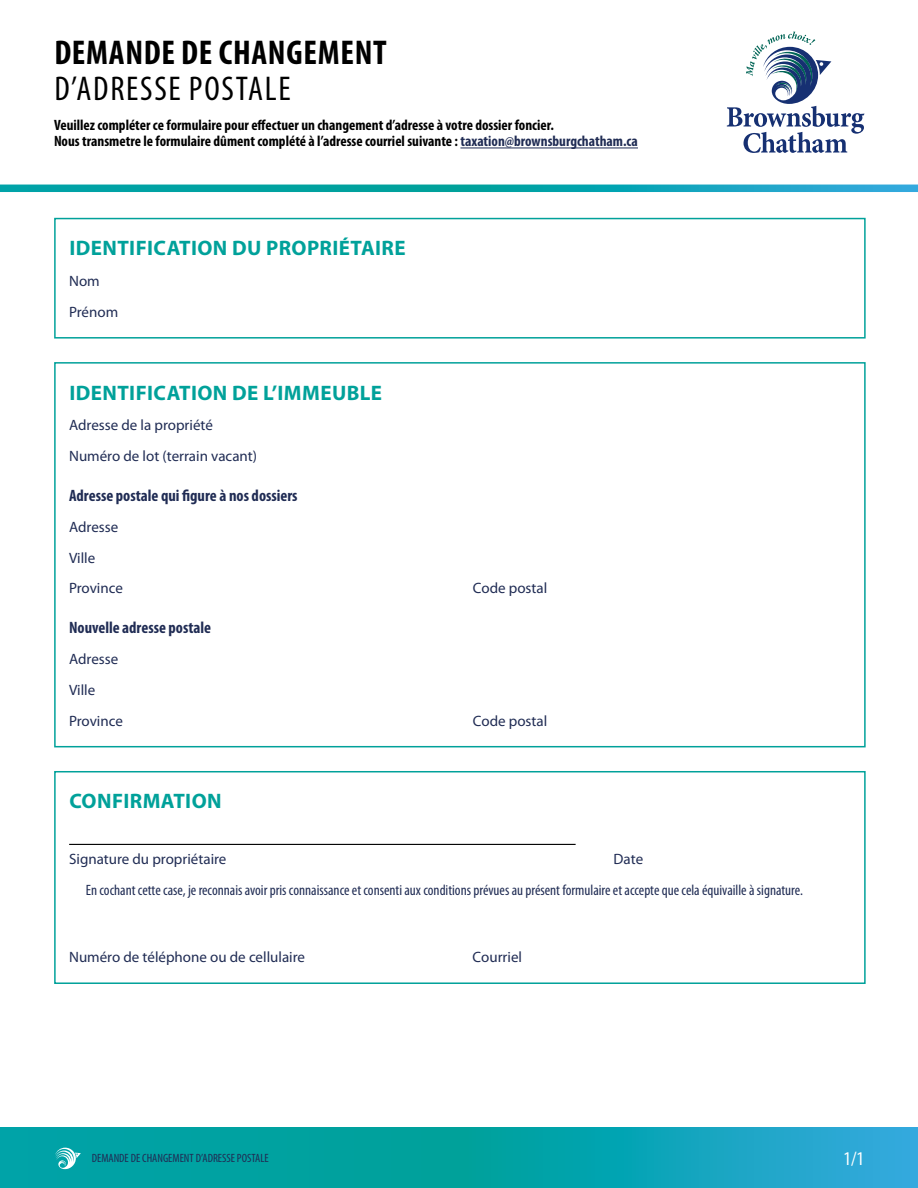
<style>
.page{position:relative;width:918px;height:1188px;background:#fff}
.page>*{position:absolute;margin:0;border:0;box-sizing:border-box;transform-origin:0 0}
.TITRE_FORMULAIRE{font:700 condensed 34.5px/36px "Myriad Pro";letter-spacing:.02em;color:#000}
.Sous-Titre{font:700 21px "Myriad Pro";letter-spacing:.02em;color:#00a19a}
.t1{font:condensed 19.5px "Myriad Pro";color:#fff}
.Texte_de_base{font:700 condensed 16.5px "Myriad Pro";color:#202c54}
.Texte_de_base-2{font:15px "Myriad Pro";color:#202c54}
.TITRE_-_Description{font:700 condensed 15px/16.5px "Myriad Pro";color:#000}
.Texte_de_base_-_Petit{font:condensed 15px "Myriad Pro";color:#202c54}
.t2{font:condensed 12px "Myriad Pro";color:#202c54}
.s1{font-weight:400}
.s2{color:#202c54}
</style>
<div class="page">
<svg style="left:0;top:1128px;width:918px;height:60px;background:#0aa3af"></svg>
<svg style="left:54px;top:1146px;width:27px;height:23px"></svg>
<hr style="left:460px;top:148px;width:178px;height:1px;background:#202c54">
<svg style="left:0;top:185px;width:918px;height:7px;background:#0aa3af"></svg>
<svg style="left:727px;top:32px;width:137px;height:121px"></svg>
<div style="left:54px;top:771px;width:812px;height:213px;border:2px solid #00a19a"></div>
<div style="left:54px;top:218px;width:812px;height:121px;border:2px solid #00a19a"></div>
<div style="left:54px;top:362px;width:812px;height:385px;border:2px solid #00a19a"></div>
<hr style="left:69px;top:844px;width:507px;height:1px;background:#000">
<p class="TITRE_FORMULAIRE" style="left:54px;top:34px;width:334px">DEMANDE DE CHANGEMENT<br><span class="s1">D’ADRESSE POSTALE</span></p>
<p class="TITRE_-_Description" style="left:54px;top:116px;width:585px">Veuillez compléter ce formulaire pour effectuer un changement d’adresse à votre dossier foncier.<br>Nous transmetre le formulaire dûment complété à l’adresse courriel suivante : <span class="s2">taxation@brownsburgchatham.ca</span></p>
<p class="Sous-Titre" style="left:69px;top:235px;width:338px">IDENTIFICATION DU PROPRIÉTAIRE</p>
<p class="Texte_de_base-2" style="left:69px;top:272px;width:32px">Nom</p>
<p class="Texte_de_base-2" style="left:69px;top:303px;width:51px">Prénom</p>
<p class="Sous-Titre" style="left:69px;top:379px;width:314px">IDENTIFICATION DE L’IMMEUBLE</p>
<p class="Texte_de_base-2" style="left:69px;top:416px;width:145px">Adresse de la propriété</p>
<p class="Texte_de_base-2" style="left:69px;top:447px;width:189px">Numéro de lot (terrain vacant)</p>
<p class="Texte_de_base" style="left:69px;top:485px;width:230px">Adresse postale qui figure à nos dossiers</p>
<p class="Texte_de_base-2" style="left:69px;top:518px;width:51px">Adresse</p>
<p class="Texte_de_base-2" style="left:69px;top:548px;width:28px">Ville</p>
<p class="Texte_de_base-2" style="left:69px;top:579px;width:55px">Province</p>
<p class="Texte_de_base-2" style="left:473px;top:579px;width:76px">Code postal</p>
<p class="Texte_de_base" style="left:69px;top:618px;width:143px">Nouvelle adresse postale</p>
<p class="Texte_de_base-2" style="left:69px;top:650px;width:51px">Adresse</p>
<p class="Texte_de_base-2" style="left:69px;top:681px;width:28px">Ville</p>
<p class="Texte_de_base-2" style="left:69px;top:711px;width:55px">Province</p>
<p class="Texte_de_base-2" style="left:473px;top:711px;width:76px">Code postal</p>
<p class="Sous-Titre" style="left:69px;top:788px;width:154px">CONFIRMATION</p>
<p class="Texte_de_base-2" style="left:69px;top:850px;width:159px">Signature du propriétaire</p>
<p class="Texte_de_base-2" style="left:614px;top:850px;width:31px">Date</p>
<p class="Texte_de_base_-_Petit" style="left:86px;top:881px;width:719px">En cochant cette case, je reconnais avoir pris connaissance et consenti aux conditions prévues au présent formulaire et accepte que cela équivaille à signature.</p>
<p class="Texte_de_base-2" style="left:69px;top:948px;width:237px">Numéro de téléphone ou de cellulaire</p>
<p class="Texte_de_base-2" style="left:473px;top:948px;width:51px">Courriel</p>
<p class="t2" style="left:92px;top:1151px;width:178px">DEMANDE DE CHANGEMENT D’ADRESSE POSTALE</p>
<h3 class="t1" style="left:844px;top:1147px;width:22px">1/1</h3>
</div>
